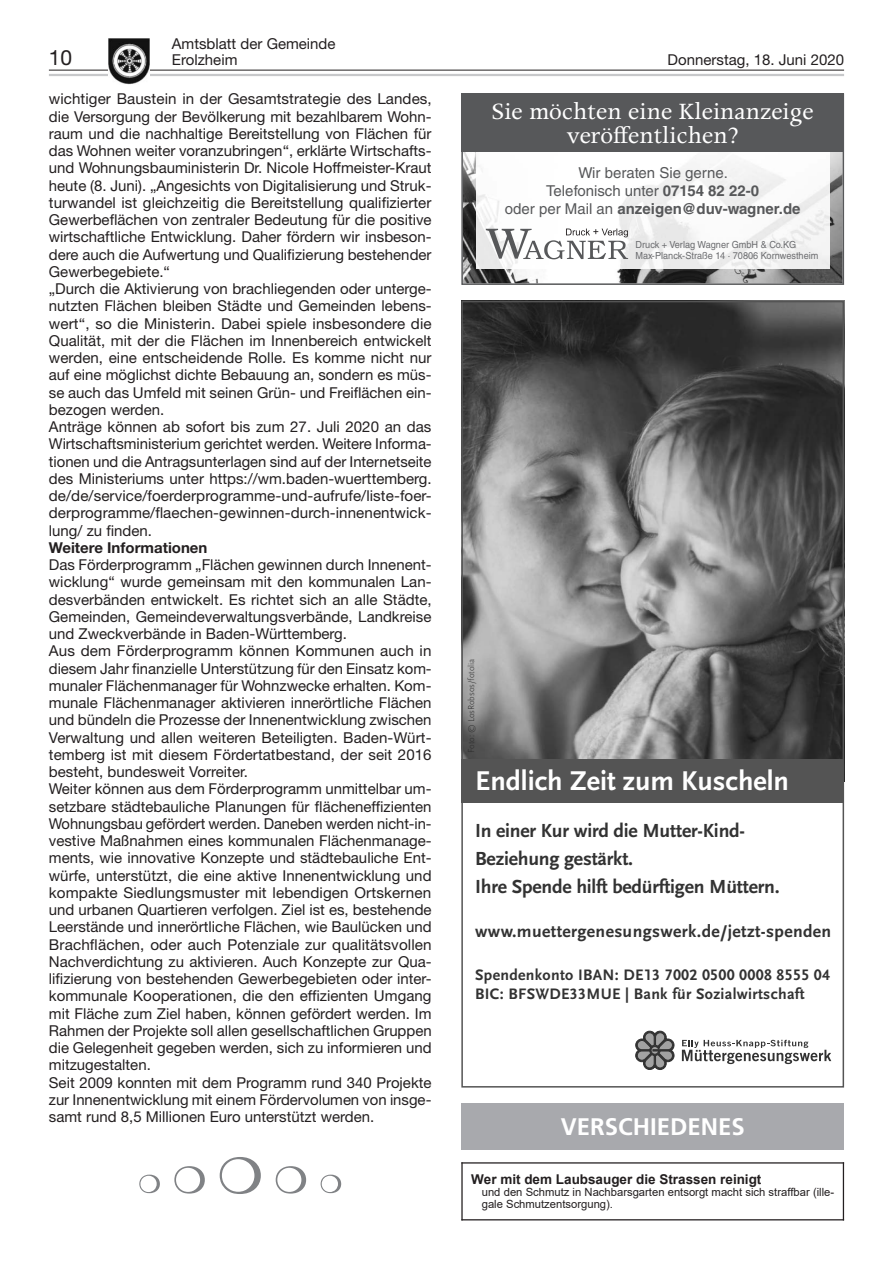
<style>
.page{position:relative;width:893px;height:1263px;background:#fff}
.page>*{position:absolute;margin:0;border:0;box-sizing:border-box;transform-origin:0 0}
.t1{font:700 28.35px "Scala Sans";color:#fff}
.t2{font:26.4px/24px "Apollo MT Std";color:#fff;text-align:center}
.t3{font:700 24px "Frutiger";color:#fff}
.t4{font:21px "Helvetica Neue LT Std";color:#231f20}
.t5{font:700 19.8px/28px "Scala Sans";letter-spacing:-.01em;color:#323232}
.t6{font:700 17.85px "Scala Sans";letter-spacing:.02em;color:#323232}
.t7{font:15.9px/19px "Scala Sans Bold LF";letter-spacing:.02em;color:#323232}
.t8{font:15px/17.2px "Helvetica Neue LT Std";color:#231f20}
.t9{font:15px/18px "Helvetica LT Std";color:#57585a;text-align:center}
.t10{font:700 15px "Helvetica Neue LT Std";color:#231f20}
.t11{font:700 13.5px "Arial";color:#231f20}
.t12{font:11.25px/12px "Arial";color:#231f20}
.t13{font:9.75px/11.7px "Helvetica LT Std";color:#6c6d70;scale:.94 1}
.t14{font:300 8.85px "Scala Sans";letter-spacing:-.01em;color:#2d2d2d}
.s1{font-weight:700}
</style>
<div class="page">
<hr style="left:49px;top:74px;width:795px;height:2px;background:#c7c8ca">
<hr style="left:49px;top:70px;width:795px;height:1px;background:#231f20">
<img style="left:109px;top:38px;width:41px;height:46px">
<div style="left:461px;top:1103px;width:383px;height:46px;background:#a8a9ad"></div>
<hr style="left:461px;top:1219px;width:383px;height:1px;background:#231f20">
<hr style="left:843px;top:1162px;width:1px;height:58px;background:#231f20">
<hr style="left:461px;top:1162px;width:383px;height:1px;background:#231f20">
<hr style="left:461px;top:1162px;width:2px;height:58px;background:#231f20">
<svg style="left:139px;top:1157px;width:202px;height:37px"></svg>
<img style="left:464px;top:304px;width:377px;height:455px">
<div style="left:461px;top:759px;width:383px;height:44px;background:#545454"></div>
<svg style="left:682px;top:1040px;width:149px;height:24px"></svg>
<svg style="left:635px;top:1031px;width:39px;height:39px"></svg>
<div style="left:461px;top:301px;width:383px;height:786px;border:2px solid #545454"></div>
<svg style="left:461px;top:152px;width:383px;height:133px"></svg>
<img style="left:476px;top:152px;width:353px;height:117px">
<svg style="left:486px;top:229px;width:142px;height:30px"></svg>
<div style="left:461px;top:94px;width:383px;height:58px;background:#57585a"></div>
<p class="t8" style="left:172px;top:35px;width:165px">Amtsblatt der Gemeinde</p>
<h3 class="t4" style="left:49px;top:45px;width:25px">10</h3>
<p class="t8" style="left:172px;top:51px;width:67px">Erolzheim</p>
<p class="t8" style="left:668px;top:51px;width:178px">Donnerstag, 18. Juni 2020</p>
<p class="t8" style="left:49px;top:90px;width:384px">wichtiger Baustein in der Gesamtstrategie des Landes, die Versorgung der Bevölkerung mit bezahlbarem Wohn&shy;raum und die nachhaltige Bereitstellung von Flächen für das Wohnen weiter voranzubringen“, erklärte Wirtschafts&shy;und Wohnungsbauministerin Dr. Nicole Hoffmeister-Kraut heute (8. Juni). „Angesichts von Digitalisierung und Struk&shy;turwandel ist gleichzeitig die Bereitstellung qualifizierter Gewerbeflächen von zentraler Bedeutung für die positive wirtschaftliche Entwicklung. Daher fördern wir insbeson&shy;dere auch die Aufwertung und Qualifizierung bestehender Gewerbegebiete.“<br>„Durch die Aktivierung von brachliegenden oder unterge&shy;nutzten Flächen bleiben Städte und Gemeinden lebens&shy;wert“, so die Ministerin. Dabei spiele insbesondere die Qualität, mit der die Flächen im Innenbereich entwickelt werden, eine entscheidende Rolle. Es komme nicht nur auf eine möglichst dichte Bebauung an, sondern es müs&shy;se auch das Umfeld mit seinen Grün- und Freiflächen ein&shy;bezogen werden.<br>Anträge können ab sofort bis zum 27. Juli 2020 an das Wirtschaftsministerium gerichtet werden. Weitere Informa&shy;tionen und die Antragsunterlagen sind auf der Internetseite des Ministeriums unter https://wm.baden-wuerttemberg. de/de/service/foerderprogramme-und-aufrufe/liste-foer&shy;derprogramme/flaechen-gewinnen-durch-innenentwick&shy;lung/ zu finden.</p>
<p class="t10" style="left:49px;top:538px;width:160px">Weitere Informationen</p>
<p class="t8" style="left:49px;top:556px;width:384px">Das Förderprogramm „Flächen gewinnen durch Innenent&shy;wicklung“ wurde gemeinsam mit den kommunalen Lan&shy;desverbänden entwickelt. Es richtet sich an alle Städte, Gemeinden, Gemeindeverwaltungsverbände, Landkreise und Zweckverbände in Baden-Württemberg.<br>Aus dem Förderprogramm können Kommunen auch in diesem Jahr finanzielle Unterstützung für den Einsatz kom&shy;munaler Flächenmanager für Wohnzwecke erhalten. Kom&shy;munale Flächenmanager aktivieren innerörtliche Flächen und bündeln die Prozesse der Innenentwicklung zwischen Verwaltung und allen weiteren Beteiligten. Baden-Würt&shy;temberg ist mit diesem Fördertatbestand, der seit 2016 besteht, bundesweit Vorreiter.<br>Weiter können aus dem Förderprogramm unmittelbar um&shy;setzbare städtebauliche Planungen für flächeneffizienten Wohnungsbau gefördert werden. Daneben werden nicht-in&shy;vestive Maßnahmen eines kommunalen Flächenmanage&shy;ments, wie innovative Konzepte und städtebauliche Ent&shy;würfe, unterstützt, die eine aktive Innenentwicklung und kompakte Siedlungsmuster mit lebendigen Ortskernen und urbanen Quartieren verfolgen. Ziel ist es, bestehende Leerstände und innerörtliche Flächen, wie Baulücken und Brachflächen, oder auch Potenziale zur qualitätsvollen Nachverdichtung zu aktivieren. Auch Konzepte zur Qua&shy;lifizierung von bestehenden Gewerbegebieten oder inter&shy;kommunale Kooperationen, die den effizienten Umgang mit Fläche zum Ziel haben, können gefördert werden. Im Rahmen der Projekte soll allen gesellschaftlichen Gruppen die Gelegenheit gegeben werden, sich zu informieren und mitzugestalten.<br>Seit 2009 konnten mit dem Programm rund 340 Projekte zur Innenentwicklung mit einem Fördervolumen von insge&shy;samt rund 8,5 Millionen Euro unterstützt werden.</p>
<h2 class="t2" style="left:492px;top:101px;width:323px">Sie möchten eine Kleinanzeige veröffentlichen?</h2>
<p class="t9" style="left:505px;top:164px;width:297px">Wir beraten Sie gerne.<br>Telefonisch unter <span class="s1">07154 82 22-0<br></span>oder per Mail an <span class="s1">anzeigen@duv-wagner.de</span></p>
<p class="t13" style="left:635px;top:238px;width:196px">Druck + Verlag Wagner GmbH &amp; Co.KG<br>Max-Planck-Straße 14 · 70806 Kornwestheim</p>
<p class="t14" style="left:467px;top:753px;width:96px;rotate:-90deg">Foto: © LosRobsos/fotolia</p>
<h1 class="t1" style="left:475px;top:766px;width:315px">Endlich Zeit zum Kuscheln</h1>
<h3 class="t5" style="left:475px;top:817px;width:306px">In einer Kur wird die Mutter-Kind-<br>Beziehung gestärkt.<br>Ihre Spende hilft bedürftigen Müttern.</h3>
<p class="t6" style="left:475px;top:921px;width:358px">www.muettergenesungswerk.de/jetzt-spenden</p>
<p class="t7" style="left:475px;top:965px;width:356px">Spendenkonto IBAN: DE13 7002 0500 0008 8555 04<br>BIC: BFSWDE33MUE | Bank für Sozialwirtschaft</p>
<h3 class="t3" style="left:561px;top:1113px;width:186px">VERSCHIEDENES</h3>
<p class="t11" style="left:471px;top:1170px;width:292px">Wer mit dem Laubsauger die Strassen reinigt</p>
<p class="t12" style="left:482px;top:1186px;width:354px">und den Schmutz in Nachbarsgarten entsorgt macht sich straffbar (ille&shy;gale Schmutzentsorgung).</p>
</div>
